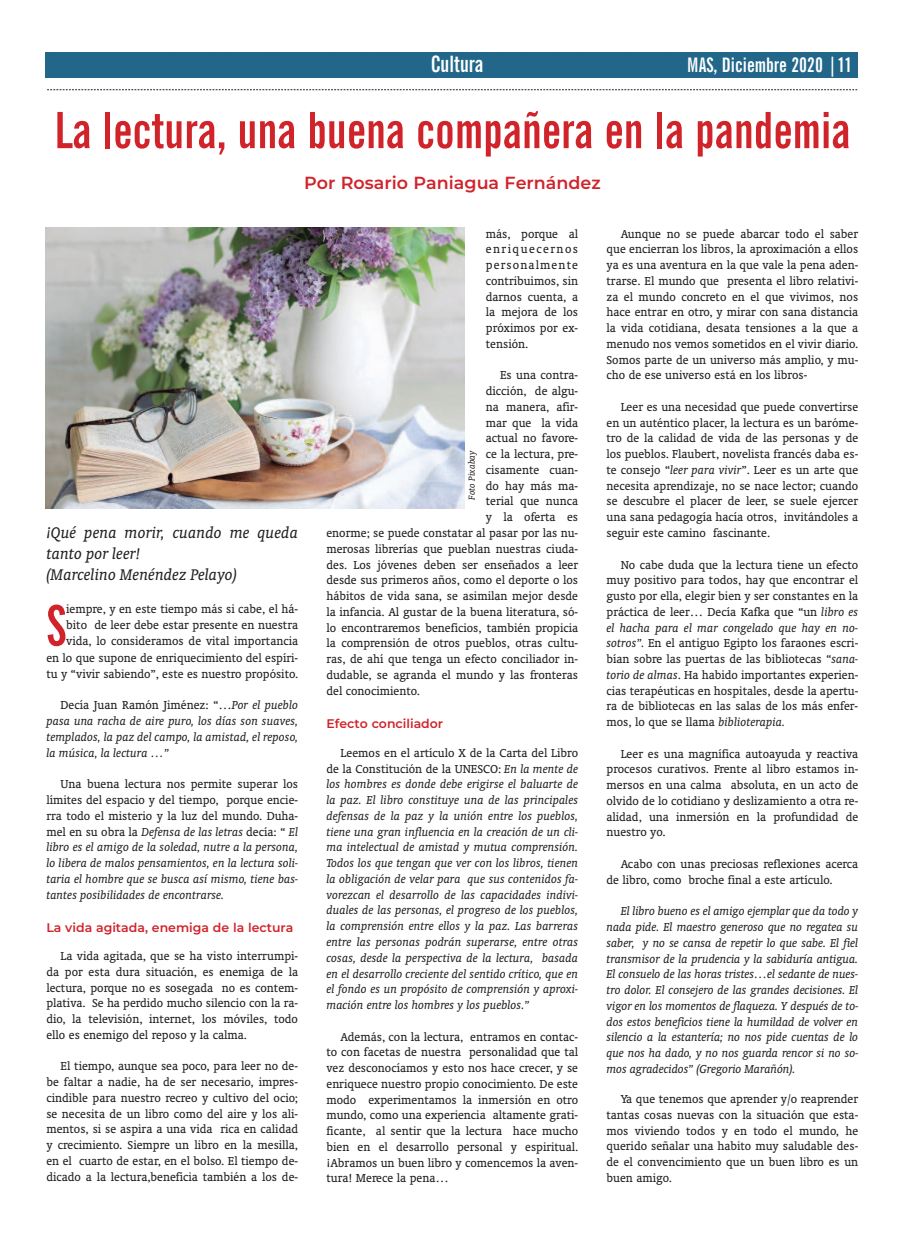
<style>
.page{position:relative;width:904px;height:1234px;background:#fff}
.page>*{position:absolute;margin:0;border:0;box-sizing:border-box;transform-origin:0 0}
.t1{font:700 extra-condensed 55.38px "News Gothic BT";color:#d1232a}
.t2{font:700 extra-condensed 50px "News Gothic BT";color:#d1232a}
.t3{font:700 extra-condensed 22.5px "News Gothic BT";color:#fff}
.t4{font:700 extra-condensed 20px "News Gothic BT";color:#fff}
.t5{font:italic 17.5px/21px "Oranda BT";color:#231f20}
.t6{font:600 17.5px "Montserrat";color:#d1232a}
.t7{font:13.12px/15.8px "Oranda BT";color:#231f20;text-align:justify}
.t8{font:italic 13.12px/15.8px "Oranda BT";color:#231f20;text-align:justify}
.t9{font:600 12.5px "Montserrat";color:#d1232a}
.t10{font:italic 10px "Oranda BT";color:#231f20}
.s1{font-style:normal}
.s2{font-style:italic}
</style>
<div class="page">
<svg style="left:47px;top:89px;width:810px;height:1px"></svg>
<div style="left:45px;top:52px;width:812px;height:25px;background:#22678a"></div>
<img style="left:46px;top:227px;width:418px;height:281px">
<h3 class="t3" style="left:431px;top:51px;width:54px">Cultura</h3>
<h3 class="t4" style="left:687px;top:54px;width:167px">MAS, Diciembre 2020 |11</h3>
<h2 class="t2" style="left:54px;top:102px;width:797px">La lectura, una buena compañera en la pandemia</h2>
<h3 class="t6" style="left:304px;top:171px;width:298px">Por Rosario Paniagua Fernández</h3>
<h3 class="t5" style="left:46px;top:521px;width:253px">¡Qué pena morir, cuando me queda tanto por leer!<br>(Marcelino Menéndez Pelayo)</h3>
<h1 class="t1" style="left:46px;top:593px;width:22px">S</h1>
<p class="t7" style="left:46px;top:600px;width:253px;line-height:16.1px;text-align:right">iempre, y en este tiempo más si cabe, el há&shy;bito de leer debe estar presente en nuestra vida, lo consideramos de vital importancia<br>en lo que supone de enriquecimiento del espíri&shy;tu y “vivir sabiendo”, este es nuestro propósito.</p>
<p class="t8" style="left:46px;top:697px;width:253px;text-indent:14px"><span class="s1">Decía Juan Ramón Jiménez: “…</span>Por el pueblo pasa una racha de aire puro, los días son suaves, templados, la paz del campo, la amistad, el reposo, la música, la lectura …”</p>
<p class="t8" style="left:46px;top:775px;width:253px;text-indent:14px"><span class="s1">una buena lectura nos permite superar los límites del espacio y del tiempo, porque encie&shy;rra todo el misterio y la luz del mundo. Duha&shy;mel en su obra la</span> Defensa de las letras <span class="s1">decía: “</span> El libro es el amigo de la soledad, nutre a la persona, lo libera de malos pensamientos, en la lectura soli&shy;taria el hombre que se busca así mismo, tiene bas&shy;tantes posibilidades de encontrarse.</p>
<p class="t9" style="left:46px;top:918px;width:248px">La vida agitada, enemiga de la lectura</p>
<p class="t7" style="left:46px;top:947px;width:253px;text-indent:14px">la vida agitada, que se ha visto interrumpi&shy;da por esta dura situación, es enemiga de la lectura, porque no es sosegada no es contem&shy;plativa. Se ha perdido mucho silencio con la ra&shy;dio, la televisión, internet, los móviles, todo ello es enemigo del reposo y la calma.</p>
<p class="t7" style="left:46px;top:1057px;width:253px;text-indent:14px">El tiempo, aunque sea poco, para leer no de&shy;be faltar a nadie, ha de ser necesario, impres&shy;cindible para nuestro recreo y cultivo del ocio; se necesita de un libro como del aire y los ali&shy;mentos, si se aspira a una vida rica en calidad y crecimiento. Siempre un libro en la mesilla, en el cuarto de estar, en el bolso. El tiempo de&shy;dicado a la lectura,beneficia también a los de-</p>
<p class="t7" style="left:486px;top:225px;width:94px">más, porque al enriquecernos personalmente contribuimos, sin darnos cuenta, a la mejora de los próximos por ex&shy;tensión.</p>
<p class="t7" style="left:500px;top:367px;width:80px">Es una contra-</p>
<p class="t7" style="left:486px;top:382px;width:94px">dicción, de algu-</p>
<p class="t7" style="left:486px;top:398px;width:94px">na manera, afir-</p>
<p class="t7" style="left:486px;top:414px;width:94px">mar que la vida</p>
<p class="t7" style="left:486px;top:430px;width:94px">actual no favore-</p>
<p class="t7" style="left:486px;top:445px;width:94px">ce la lectura, pre-</p>
<p class="t7" style="left:486px;top:461px;width:94px">cisamente cuan-</p>
<p class="t7" style="left:486px;top:477px;width:94px">do hay más ma-</p>
<p class="t7" style="left:486px;top:493px;width:94px">terial que nunca</p>
<p class="t7" style="left:486px;top:508px;width:94px">y la oferta es</p>
<p class="t7" style="left:326px;top:524px;width:253px">enorme; se puede constatar al pasar por las nu-</p>
<p class="t7" style="left:326px;top:540px;width:253px">merosas librerías que pueblan nuestras ciuda-</p>
<p class="t7" style="left:326px;top:556px;width:253px">des. los jóvenes deben ser enseñados a leer</p>
<p class="t7" style="left:326px;top:571px;width:253px">desde sus primeros años, como el deporte o los</p>
<p class="t7" style="left:326px;top:587px;width:253px">hábitos de vida sana, se asimilan mejor desde</p>
<p class="t7" style="left:326px;top:603px;width:253px">la infancia. Al gustar de la buena literatura, só-</p>
<p class="t7" style="left:326px;top:619px;width:253px">lo encontraremos beneficios, también propicia</p>
<p class="t7" style="left:326px;top:634px;width:253px">la comprensión de otros pueblos, otras cultu-</p>
<p class="t7" style="left:326px;top:650px;width:253px">ras, de ahí que tenga un efecto conciliador in-</p>
<p class="t7" style="left:326px;top:666px;width:253px">dudable, se agranda el mundo y las fronteras</p>
<p class="t7" style="left:326px;top:682px;width:95px">del conocimiento.</p>
<p class="t9" style="left:326px;top:714px;width:118px">Efecto conciliador</p>
<p class="t8" style="left:326px;top:744px;width:253px;text-indent:14px"><span class="s1">leemos en el artículo X de la Carta del libro de la Constitución de la uNESCo:</span> En la mente de los hombres es donde debe erigirse el baluarte de la paz. El libro constituye una de las principales defensas de la paz y la unión entre los pueblos, tiene una gran influencia en la creación de un cli&shy;ma intelectual de amistad y mutua comprensión.<br>Todos los que tengan que ver con los libros, tienen la obligación de velar para que sus contenidos fa&shy;vorezcan el desarrollo de las capacidades indivi&shy;duales de las personas, el progreso de los pueblos, la comprensión entre ellos y la paz. Las barreras entre las personas podrán superarse, entre otras cosas, desde la perspectiva de la lectura, basada en el desarrollo creciente del sentido crítico, que en el fondo es un propósito de comprensión y aproxi&shy;mación entre los hombres y los pueblos.”</p>
<p class="t7" style="left:326px;top:1027px;width:253px;text-indent:14px">Además, con la lectura, entramos en contac&shy;to con facetas de nuestra personalidad que tal vez desconocíamos y esto nos hace crecer, y se enriquece nuestro propio conocimiento. De este modo experimentamos la inmersión en otro mundo, como una experiencia altamente grati&shy;ficante, al sentir que la lectura hace mucho bien en el desarrollo personal y espiritual. ¡Abramos un buen libro y comencemos la aven&shy;tura! Merece la pena…</p>
<p class="t10" style="left:465px;top:499px;width:51px;rotate:-90deg">Foto Pixabay</p>
<p class="t7" style="left:606px;top:225px;width:253px;text-indent:14px">Aunque no se puede abarcar todo el saber que encierran los libros, la aproximación a ellos ya es una aventura en la que vale la pena aden&shy;trarse. El mundo que presenta el libro relativi&shy;za el mundo concreto en el que vivimos, nos hace entrar en otro, y mirar con sana distancia la vida cotidiana, desata tensiones a la que a menudo nos vemos sometidos en el vivir diario.<br>Somos parte de un universo más amplio, y mu&shy;cho de ese universo está en los libros-</p>
<p class="t7" style="left:606px;top:398px;width:253px;text-indent:14px">leer es una necesidad que puede convertirse en un auténtico placer, la lectura es un baróme&shy;tro de la calidad de vida de las personas y de los pueblos. Flaubert, novelista francés daba es&shy;te consejo “<span class="s2">leer para vivir</span>”. leer es un arte que necesita aprendizaje, no se nace lector; cuando se descubre el placer de leer, se suele ejercer una sana pedagogía hacía otros, invitándoles a seguir este camino fascinante.</p>
<p class="t7" style="left:606px;top:556px;width:253px;text-indent:14px">No cabe duda que la lectura tiene un efecto muy positivo para todos, hay que encontrar el gusto por ella, elegir bien y ser constantes en la práctica de leer… Decía Kafka que “un <span class="s2">libro es el hacha para el mar congelado que hay en no&shy;sotros”.</span> En el antiguo Egipto los faraones escri&shy;bían sobre las puertas de las bibliotecas “<span class="s2">sana&shy;torio de almas</span>. Ha habido importantes experien&shy;cias terapéuticas en hospitales, desde la apertu&shy;ra de bibliotecas en las salas de los más enfer&shy;mos, lo que se llama <span class="s2">biblioterapia.</span></p>
<p class="t7" style="left:606px;top:745px;width:253px;text-indent:14px">leer es una magnífica autoayuda y reactiva procesos curativos. Frente al libro estamos in&shy;mersos en una calma absoluta, en un acto de olvido de lo cotidiano y deslizamiento a otra re&shy;alidad, una inmersión en la profundidad de nuestro yo.</p>
<p class="t7" style="left:606px;top:855px;width:253px;text-indent:14px">Acabo con unas preciosas reflexiones acerca de libro, como broche final a este artículo.</p>
<p class="t8" style="left:606px;top:902px;width:253px;text-indent:14px">El libro bueno es el amigo ejemplar que da todo y nada pide. El maestro generoso que no regatea su saber, y no se cansa de repetir lo que sabe. El fiel transmisor de la prudencia y la sabiduría antigua.<br>El consuelo de las horas tristes…el sedante de nues&shy;tro dolor. El consejero de las grandes decisiones. El vigor en los momentos de flaqueza. Y después de to&shy;dos estos beneficios tiene la humildad de volver en silencio a la estantería; no nos pide cuentas de lo que nos ha dado, y no nos guarda rencor si no so&shy;mos agradecidos” (Gregorio Marañón).</p>
<p class="t7" style="left:606px;top:1090px;width:253px;text-indent:14px">Ya que tenemos que aprender y/o reaprender tantas cosas nuevas con la situación que esta&shy;mos viviendo todos y en todo el mundo, he querido señalar una habito muy saludable des&shy;de el convencimiento que un buen libro es un buen amigo.</p>
</div>
